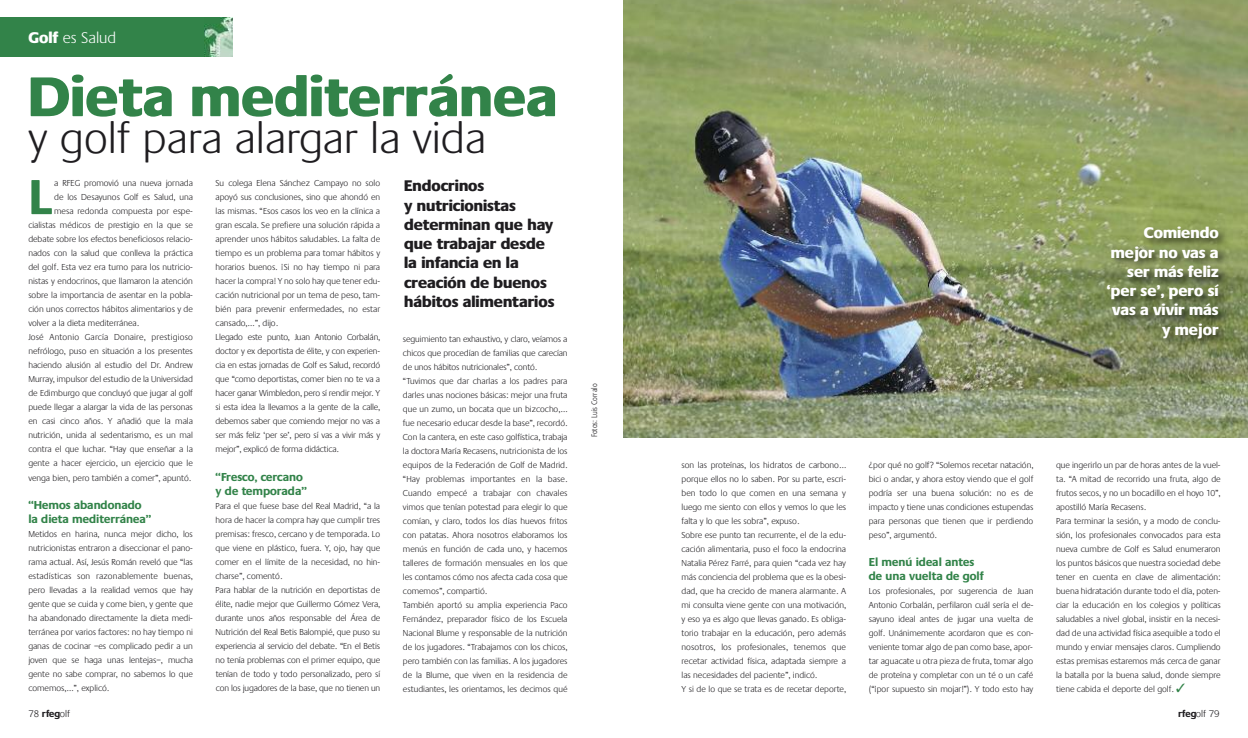
<style>
.page{position:relative;width:1248px;height:738px;background:#fff}
.page>*{position:absolute;margin:0;border:0;box-sizing:border-box;transform-origin:0 0}
.t1{font:800 58px "Praxis";color:#328349}
.t2{font:700 51px "Praxis";color:#328349}
.t3{font:300 45px "Praxis";color:#1f1d20}
.t4{font:300 16.1px "Praxis";color:#fff}
.t5{font:800 16px/19.2px "Praxis";color:#1f1d20}
.t6{font:800 16px/19.2px "Praxis";color:#fff;text-align:right}
.t7{font:700 12px/14px "Praxis";color:#328349}
.t8{font:300 10px "Praxis";color:#1f1d20}
.t9{font:300 9px/14px "Praxis";color:#1f1d20}
.t10{font:300 9px "Praxis";letter-spacing:.02em;color:#1f1d20}
.t11{font:300 condensed 8px "Frutiger";color:#1f1d20}
.s1{font-weight:800}
.s2{color:#328349}
.s3{font-weight:700}
</style>
<div class="page">
<div style="left:0;top:17px;width:232px;height:40px;background:#328349"></div>
<img style="left:205px;top:17px;width:27px;height:40px">
<img style="left:624px;top:0;width:623px;height:437px">
<img style="left:1082px;top:219px;width:165px;height:147px">
<h3 class="t4" style="left:28px;top:28px;width:89px"><span class="s1">Golf</span> es Salud</h3>
<h1 class="t1" style="left:28px;top:62px;width:530px">Dieta mediterránea</h1>
<h3 class="t3" style="left:28px;top:111px;width:459px">y golf para alargar la vida</h3>
<h2 class="t2" style="left:28px;top:166px;width:25px">L</h2>
<p class="t9" style="left:54px;top:176px;width:140px">a RFEG promovió una nueva jornada</p>
<p class="t9" style="left:54px;top:190px;width:140px">de los Desayunos Golf es Salud, una</p>
<p class="t9" style="left:54px;top:204px;width:140px">mesa redonda compuesta por espe-</p>
<p class="t9" style="left:28px;top:218px;width:166px">cialistas médicos de prestigio en la que se</p>
<p class="t9" style="left:28px;top:232px;width:166px">debate sobre los efectos beneficiosos relacio-</p>
<p class="t9" style="left:28px;top:246px;width:166px">nados con la salud que conlleva la práctica</p>
<p class="t9" style="left:28px;top:260px;width:166px">del golf. Esta vez era turno para los nutricio-</p>
<p class="t9" style="left:28px;top:274px;width:166px">nistas y endocrinos, que llamaron la atención</p>
<p class="t9" style="left:28px;top:288px;width:166px">sobre la importancia de asentar en la pobla-</p>
<p class="t9" style="left:28px;top:302px;width:166px">ción unos correctos hábitos alimentarios y de</p>
<p class="t9" style="left:28px;top:316px;width:112px">volver a la dieta mediterránea.</p>
<p class="t10" style="left:28px;top:332px;width:166px">José Antonio García Donaire, prestigioso</p>
<p class="t9" style="left:28px;top:344px;width:166px">nefrólogo, puso en situación a los presentes</p>
<p class="t9" style="left:28px;top:358px;width:166px">haciendo alusión al estudio del Dr. Andrew</p>
<p class="t9" style="left:28px;top:372px;width:166px">Murray, impulsor del estudio de la Universidad</p>
<p class="t9" style="left:28px;top:386px;width:166px">de Edimburgo que concluyó que jugar al golf</p>
<p class="t9" style="left:28px;top:400px;width:166px">puede llegar a alargar la vida de las personas</p>
<p class="t9" style="left:28px;top:414px;width:166px">en casi cinco años. Y añadió que la mala</p>
<p class="t9" style="left:28px;top:428px;width:166px">nutrición, unida al sedentarismo, es un mal</p>
<p class="t9" style="left:28px;top:442px;width:166px">contra el que luchar. “Hay que enseñar a la</p>
<p class="t9" style="left:28px;top:456px;width:166px">gente a hacer ejercicio, un ejercicio que le</p>
<p class="t9" style="left:28px;top:470px;width:164px">venga bien, pero también a comer”, apuntó.</p>
<h3 class="t7" style="left:28px;top:497px;width:124px">“Hemos abandonado la dieta mediterránea”</h3>
<p class="t9" style="left:28px;top:526px;width:166px;text-align:justify">Metidos en harina, nunca mejor dicho, los nutricionistas entraron a diseccionar el pano&shy;rama actual. Así, Jesús Román reveló que “las estadísticas son razonablemente buenas, pero llevadas a la realidad vemos que hay gente que se cuida y come bien, y gente que ha abandonado directamente la dieta medi&shy;terránea por varios factores: no hay tiempo ni ganas de cocinar –es complicado pedir a un joven que se haga unas lentejas–, mucha gente no sabe comprar, no sabemos lo que comemos,…”, explicó.</p>
<p class="t9" style="left:215px;top:176px;width:166px">Su colega Elena Sánchez Campayo no solo apoyó sus conclusiones, sino que ahondó en las mismas. “Esos casos los veo en la clínica a gran escala. Se prefiere una solución rápida a aprender unos hábitos saludables. La falta de tiempo es un problema para tomar hábitos y horarios buenos. ¡Si no hay tiempo ni para hacer la compra! Y no solo hay que tener edu&shy;cación nutricional por un tema de peso, tam&shy;bién para prevenir enfermedades, no estar cansado,…”, dijo.<br>Llegado este punto, Juan Antonio Corbalán, doctor y ex deportista de élite, y con experien&shy;cia en estas jornadas de Golf es Salud, recordó que “como deportistas, comer bien no te va a hacer ganar Wimbledon, pero sí rendir mejor. Y si esta idea la llevamos a la gente de la calle, debemos saber que comiendo mejor no vas a ser más feliz ‘per se’, pero sí vas a vivir más y mejor”, explicó de forma didáctica.</p>
<h3 class="t7" style="left:215px;top:469px;width:93px">“Fresco, cercano y de temporada”</h3>
<p class="t9" style="left:215px;top:498px;width:166px">Para el que fuese base del Real Madrid, “a la hora de hacer la compra hay que cumplir tres premisas: fresco, cercano y de temporada. Lo que viene en plástico, fuera. Y, ojo, hay que comer en el límite de la necesidad, no hin&shy;charse”, comentó.<br>Para hablar de la nutrición en deportistas de élite, nadie mejor que Guillermo Gómez Vera, durante unos años responsable del Área de Nutrición del Real Betis Balompié, que puso su experiencia al servicio del debate. “En el Betis no tenía problemas con el primer equipo, que tenían de todo y todo personalizado, pero sí con los jugadores de la base, que no tienen un</p>
<h3 class="t5" style="left:404px;top:176px;width:152px">Endocrinos<br>y nutricionistas determinan que hay que trabajar desde la infancia en la creación de buenos hábitos alimentarios</h3>
<p class="t9" style="left:403px;top:331px;width:166px">seguimiento tan exhaustivo, y claro, veíamos a chicos que procedían de familias que carecían de unos hábitos nutricionales”, contó. “Tuvimos que dar charlas a los padres para darles unas nociones básicas: mejor una fruta que un zumo, un bocata que un bizcocho,… fue necesario educar desde la base”, recordó.<br>Con la cantera, en este caso golfística, trabaja la doctora María Recasens, nutricionista de los equipos de la Federación de Golf de Madrid. “Hay problemas importantes en la base.<br>Cuando empecé a trabajar con chavales vimos que tenían potestad para elegir lo que comían, y claro, todos los días huevos fritos con patatas. Ahora nosotros elaboramos los menús en función de cada uno, y hacemos talleres de formación mensuales en los que les contamos cómo nos afecta cada cosa que comemos”, compartió.<br>También aportó su amplia experiencia Paco Fernández, preparador físico de los Escuela Nacional Blume y responsable de la nutrición de los jugadores. “Trabajamos con los chicos, pero también con las familias. A los jugadores de la Blume, que viven en la residencia de estudiantes, les orientamos, les decimos qué</p>
<p class="t11" style="left:591px;top:437px;width:55px;rotate:-90deg">Fotos: Luis Corralo</p>
<h3 class="t6" style="left:1106px;top:223px;width:113px">Comiendo mejor no vas a ser más feliz ‘per se’, pero sí vas a vivir más y mejor</h3>
<p class="t9" style="left:681px;top:457px;width:166px">son las proteínas, los hidratos de carbono… porque ellos no lo saben. Por su parte, escri&shy;ben todo lo que comen en una semana y luego me siento con ellos y vemos lo que les falta y lo que les sobra”, expuso.<br>Sobre ese punto tan recurrente, el de la edu&shy;cación alimentaria, puso el foco la endocrina Natalia Pérez Farré, para quien “cada vez hay más conciencia del problema que es la obesi&shy;dad, que ha crecido de manera alarmante. A mi consulta viene gente con una motivación, y eso ya es algo que llevas ganado. Es obliga&shy;torio trabajar en la educación, pero además nosotros, los profesionales, tenemos que recetar actividad física, adaptada siempre a las necesidades del paciente”, indicó.<br>Y si de lo que se trata es de recetar deporte,</p>
<p class="t9" style="left:868px;top:457px;width:166px;text-align:justify">¿por qué no golf? “Solemos recetar natación, bici o andar, y ahora estoy viendo que el golf podría ser una buena solución: no es de impacto y tiene unas condiciones estupendas para personas que tienen que ir perdiendo peso”, argumentó.</p>
<h3 class="t7" style="left:868px;top:554px;width:116px">El menú ideal antes de una vuelta de golf</h3>
<p class="t9" style="left:868px;top:583px;width:166px;text-align:justify">Los profesionales, por sugerencia de Juan Antonio Corbalán, perfilaron cuál sería el de&shy;sayuno ideal antes de jugar una vuelta de golf. Unánimemente acordaron que es con&shy;veniente tomar algo de pan como base, apor&shy;tar aguacate u otra pieza de fruta, tomar algo de proteína y completar con un té o un café (“¡por supuesto sin mojar!”). Y todo esto hay</p>
<p class="t9" style="left:1055px;top:457px;width:166px">que ingerirlo un par de horas antes de la vuel&shy;ta. “A mitad de recorrido una fruta, algo de frutos secos, y no un bocadillo en el hoyo 10”, apostilló María Recasens.<br>Para terminar la sesión, y a modo de conclu&shy;sión, los profesionales convocados para esta nueva cumbre de Golf es Salud enumeraron los puntos básicos que nuestra sociedad debe tener en cuenta en clave de alimentación: buena hidratación durante todo el día, poten&shy;ciar la educación en los colegios y políticas saludables a nivel global, insistir en la necesi&shy;dad de una actividad física asequible a todo el mundo y enviar mensajes claros. Cumpliendo estas premisas estaremos más cerca de ganar la batalla por la buena salud, donde siempre tiene cabida el deporte del golf. <span class="s2">✓</span></p>
<p class="t8" style="left:28px;top:707px;width:43px">78 <span class="s3">rfeg</span>olf</p>
<p class="t8" style="left:1177px;top:707px;width:43px"><span class="s3">rfeg</span>olf 79</p>
</div>
